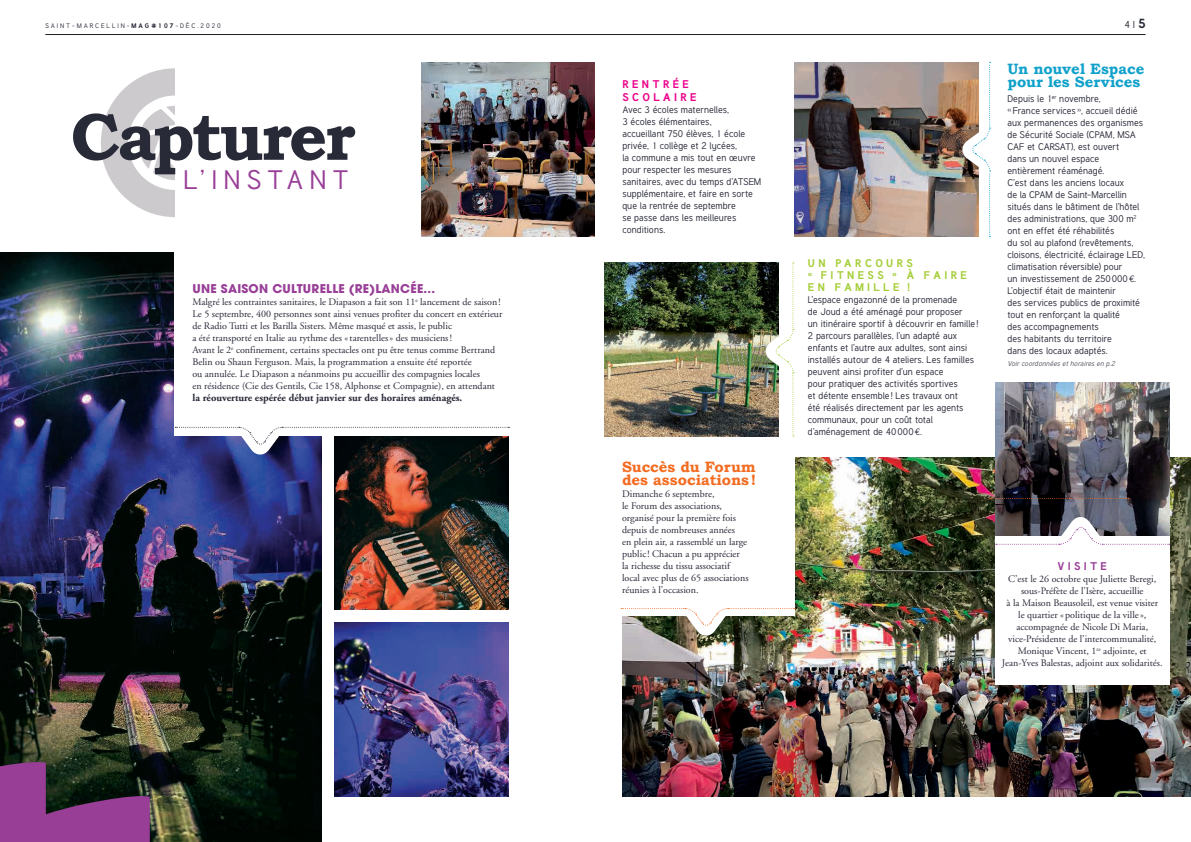
<style>
.page{position:relative;width:1191px;height:842px;background:#fff}
.page>*{position:absolute;margin:0;border:0;box-sizing:border-box;transform-origin:0 0}
.t1{font:700 66.9px "Bookman Old Style";letter-spacing:-.045em;color:#282a38}
.t2{font:26.3px "Tuffy";letter-spacing:.24em;color:#983e97}
.t3{font:700 15px/13px "Bookman Old Style";letter-spacing:-.005em;color:#10a1cb}
.t4{font:700 15px/13px "Bookman Old Style";color:#f36c21}
.t5{font:700 12px "Avant Garde";letter-spacing:.02em;color:#983e97}
.t6{font:700 11px/12px "Tuffy";letter-spacing:.3em;color:#a6ce39}
.t7{font:700 11px/13px "Tuffy";letter-spacing:.3em;color:#ed028c}
.t8{font:700 11px "Tuffy";letter-spacing:.3em;color:#983e97}
.t9{font:700 10.5px "Adobe Garamond";color:#282a38}
.t10{font:10px/12px "Adobe Garamond";color:#282a38}
.t11{font:10px "Tuffy";color:#282a38}
.t12{font:9.5px/12px "Tuffy";letter-spacing:.01em;color:#282a38}
.t13{font:italic 7px "Tuffy";letter-spacing:.02em;color:#57545f}
.t14{font:6.5px "Tuffy";letter-spacing:.3em;color:#282a38}
.s1{font-weight:700}
.s2{font-weight:700;font-size:13px}
.s3{font-family:"Euro Mono"}
</style>
<div class="page">
<img style="left:421px;top:62px;width:174px;height:174px">
<img style="left:622px;top:458px;width:569px;height:339px">
<div style="left:620px;top:429px;width:174px;height:187px;background:#fff"></div>
<img style="left:621px;top:598px;width:174px;height:39px">
<img style="left:334px;top:623px;width:174px;height:174px">
<img style="left:0;top:252px;width:322px;height:590px">
<img style="left:334px;top:456px;width:174px;height:153px">
<img style="left:995px;top:382px;width:174px;height:133px">
<svg style="left:101px;top:68px;width:74px;height:149px"></svg>
<div style="left:175px;top:249px;width:389px;height:186px;background:#fff"></div>
<svg style="left:175px;top:426px;width:334px;height:30px"></svg>
<svg style="left:0;top:762px;width:150px;height:80px;background:#683468"></svg>
<img style="left:794px;top:62px;width:166px;height:174px">
<img style="left:960px;top:62px;width:31px;height:175px">
<img style="left:605px;top:262px;width:159px;height:174px">
<img style="left:764px;top:262px;width:31px;height:174px">
<svg style="left:989px;top:498px;width:139px;height:1px"></svg>
<div style="left:995px;top:536px;width:174px;height:149px;background:#fff"></div>
<svg style="left:995px;top:515px;width:174px;height:30px"></svg>
<hr style="left:45px;top:34px;width:1100px;height:1px;background:#231f20">
<p class="t14" style="left:45px;top:22px;width:177px">SAINT-MARCELLIN-<span class="s1">MAG#107</span>-DÉC.2020</p>
<p class="t11" style="left:1124px;top:19px;width:23px">4I<span class="s2">5</span></p>
<h1 class="t1" style="left:71px;top:97px;width:286px">Capturer</h1>
<h2 class="t2" style="left:183px;top:163px;width:166px">L’INSTANT</h2>
<p class="t5" style="left:192px;top:281px;width:244px">UNE SAISON CULTURELLE (RE)LANCÉE...</p>
<p class="t10" style="left:192px;top:296px;width:311px">Malgré les contraintes sanitaires, le Diapason a fait son 11<sup>e</sup> lancement de saison!<br>Le 5 septembre, 400 personnes sont ainsi venues profiter du concert en extérieur de Radio Tutti et les Barilla Sisters. Même masqué et assis, le public<br>a été transporté en Italie au rythme des «tarentelles» des musiciens!<br>Avant le 2<sup>e</sup> confinement, certains spectacles ont pu être tenus comme Bertrand Belin ou Shaun Ferguson. Mais, la programmation a ensuite été reportée<br>ou annulée. Le Diapason a néanmoins pu accueillir des compagnies locales<br>en résidence (Cie des Gentils, Cie 158, Alphonse et Compagnie), en attendant</p>
<p class="t9" style="left:192px;top:392px;width:271px">la réouverture espérée début janvier sur des horaires aménagés.</p>
<p class="t7" style="left:622px;top:78px;width:76px">RENTRÉE<br>SCOLAIRE</p>
<p class="t12" style="left:622px;top:104px;width:140px">Avec 3 écoles maternelles,<br>3 écoles élémentaires,<br>accueillant 750 élèves, 1 école privée, 1 collège et 2 lycées,<br>la commune a mis tout en oeuvre pour respecter les mesures sanitaires, avec du temps d’ATSEM supplémentaire, et faire en sorte que la rentrée de septembre<br>se passe dans les meilleures conditions.</p>
<h3 class="t4" style="left:622px;top:460px;width:136px">Succès du Forum des associations!</h3>
<p class="t10" style="left:622px;top:488px;width:128px">Dimanche 6 septembre,<br>le Forum des associations, organisé pour la première fois depuis de nombreuses années<br>en plein air, a rassemblé un large public ! Chacun a pu apprécier la richesse du tissu associatif local avec plus de 65 associations réunies à l’occasion.</p>
<p class="t6" style="left:808px;top:257px;width:161px">UN PARCOURS<br>« FITNESS » À FAIRE<br>EN FAMILLE !</p>
<p class="t12" style="left:808px;top:294px;width:172px">L’espace engazonné de la promenade<br>de Joud a été aménagé pour proposer<br>un itinéraire sportif à découvrir en famille !<br>2 parcours parallèles, l’un adapté aux enfants et l’autre aux adultes, sont ainsi installés autour de 4 ateliers. Les familles peuvent ainsi profiter d’un espace<br>pour pratiquer des activités sportives<br>et détente ensemble ! Les travaux ont<br>été réalisés directement par les agents communaux, pour un coût total d’aménagement de 40000<span class="s3">e</span>.</p>
<h3 class="t3" style="left:1007px;top:62px;width:138px">Un nouvel Espace pour les Services</h3>
<p class="t12" style="left:1007px;top:92px;width:139px">Depuis le 1<sup>er</sup> novembre,<br>«France services », accueil dédié aux permanences des organismes de Sécurité Sociale (CPAM, MSA<br>CAF et CARSAT), est ouvert<br>dans un nouvel espace entièrement réaménagé.<br>C’est dans les anciens locaux<br>de la CPAM de Saint-Marcellin situés dans le bâtiment de l’hôtel des administrations, que 300 m<sup>2 </sup>ont en effet été réhabilités<br>du sol au plafond (revêtements, cloisons, électricité, éclairage LED, climatisation réversible) pour<br>un investissement de 250000<span class="s3">e</span>.<br>L’objectif était de maintenir<br>des services publics de proximité tout en renforçant la qualité<br>des accompagnements<br>des habitants du territoire<br>dans des locaux adaptés.</p>
<p class="t13" style="left:1007px;top:359px;width:109px">Voir coordonnées et horaires en p.2</p>
<p class="t8" style="left:1057px;top:558px;width:51px">VISITE</p>
<p class="t10" style="left:1002px;top:573px;width:162px;text-align:center">C’est le 26 octobre que Juliette Beregi, sous-Préfète de l’Isère, accueillie<br>à la Maison Beausoleil, est venue visiter<br>le quartier «politique de la ville», accompagnée de Nicole Di Maria, vice-Présidente de l’intercommunalité, Monique Vincent, 1<sup>re</sup> adjointe, et Jean-Yves Balestas, adjoint aux solidarités.</p>
</div>
